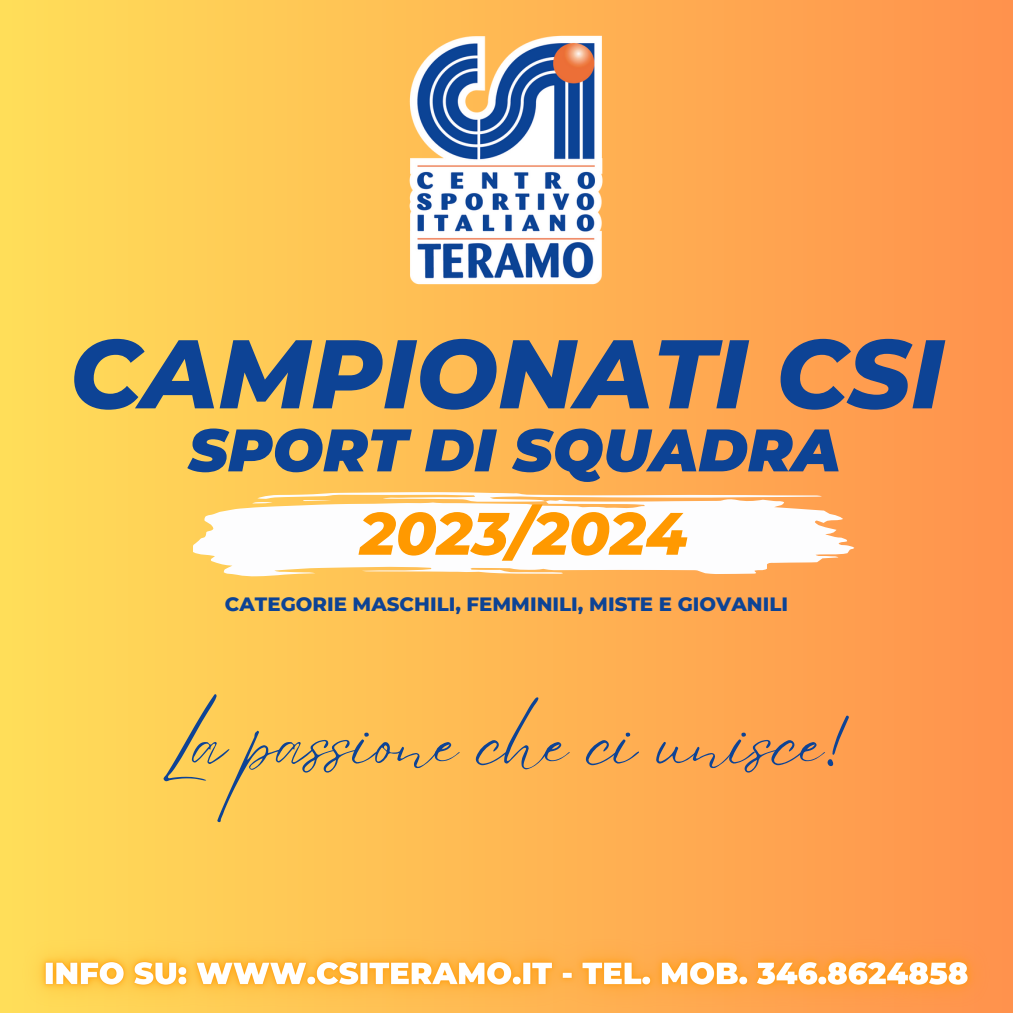
<style>
.page{position:relative;width:1013px;height:1013px;background:#fff}
.page>*{position:absolute;margin:0;border:0;box-sizing:border-box;transform-origin:0 0}
.t1{font:italic 800 97.25px "Montserrat";color:#0d4395}
.t2{font:68.12px "Eyesome Script";color:#0d4395}
.t3{font:italic 900 59.88px "Montserrat";color:#0d4395}
.t4{font:italic 800 59.75px "Montserrat";color:#f90}
.t5{font:800 19.62px "Montserrat";color:#0d4395}
</style>
<div class="page">
<div style="left:0;top:0;width:1012px;height:1012px;background:linear-gradient(to right,#ffde59,#ff924d)"></div>
<img style="left:369px;top:22px;width:274px;height:275px">
<img style="left:3px;top:914px;width:1006px;height:98px">
<svg style="left:193px;top:492px;width:661px;height:84px"></svg>
<p class="t1" style="left:70px;top:314px;width:875px">CAMPIONATI CSI</p>
<p class="t3" style="left:189px;top:413px;width:653px">SPORT DI SQUADRA</p>
<p class="t4" style="left:360px;top:497px;width:329px">2023/2024</p>
<p class="t5" style="left:225px;top:592px;width:564px">CATEGORIE MASCHILI, FEMMINILI, MISTE E GIOVANILI</p>
<p class="t2" style="left:160px;top:699px;width:693px">La passione che ci unisce!</p>
</div>
